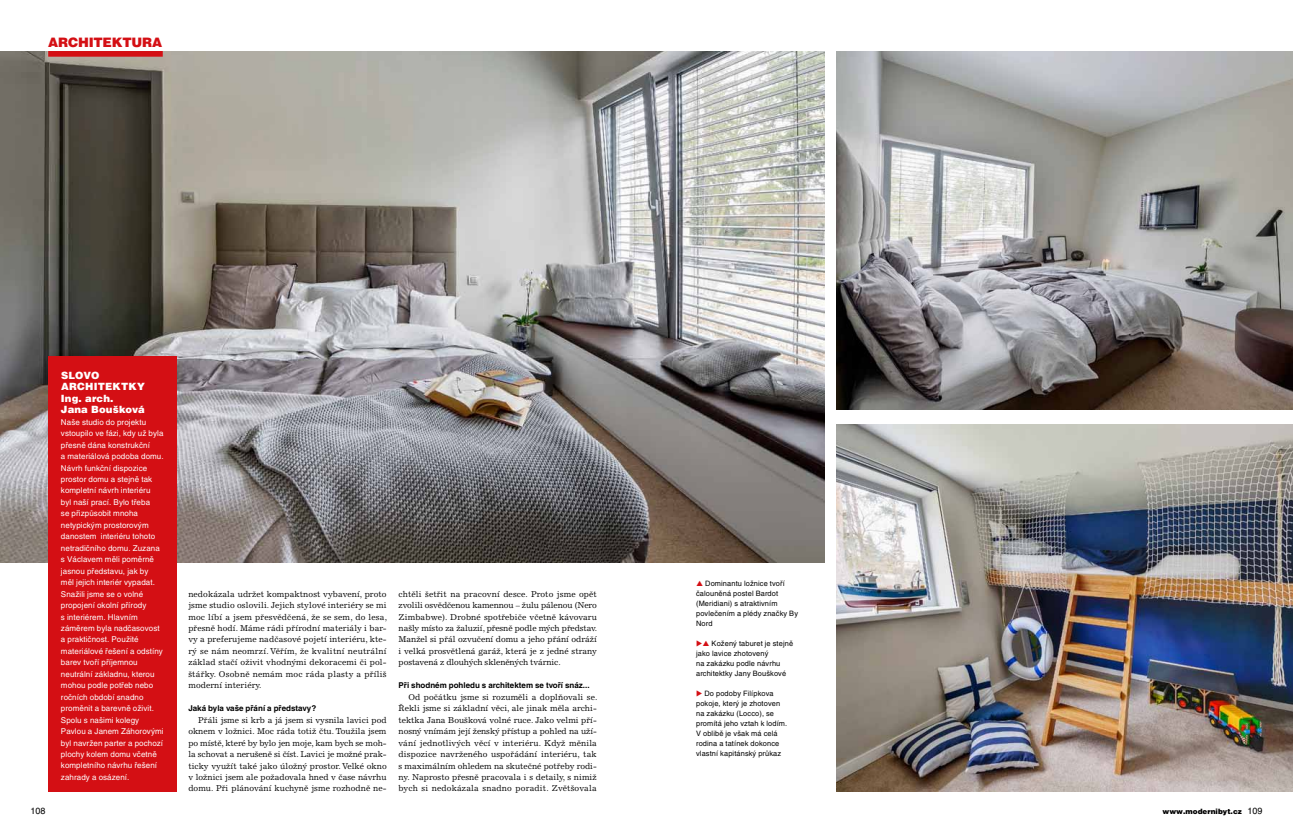
<style>
.page{position:relative;width:1293px;height:837px;background:#fff}
.page>*{position:absolute;margin:0;border:0;box-sizing:border-box;transform-origin:0 0}
.t1{font:13px "Helvetica CE Black";letter-spacing:-.015em;color:#d40f14}
.t2{font:10px/11.5px "Helvetica CE Black";letter-spacing:.015em;color:#fff}
.t3{font:9px "Helvetica CE";color:#000}
.t4{font:8.5px/11.4px "Excelsior CE";letter-spacing:.005em;color:#000;text-align:justify}
.t5{font:8px/11.4px "Helvetica CE";letter-spacing:.01em;color:#fff}
.t6{font:700 8px "Helvetica CE";color:#000}
.t7{font:7.4px/10px "Helvetica CE";letter-spacing:.015em;color:#000}
.t8{font:7.3px "Helvetica CE Black";color:#000}
.s1{color:#d40f14}
.s2{font-family:"Helvetica CE";font-size:9px}
</style>
<div class="page">
<img style="left:836px;top:424px;width:457px;height:367px">
<img style="left:0;top:51px;width:824px;height:511px">
<img style="left:836px;top:51px;width:457px;height:358px">
<div style="left:48px;top:51px;width:115px;height:6px;background:#d40f14"></div>
<div style="left:48px;top:356px;width:128px;height:435px;background:#d40f14"></div>
<h1 class="t1" style="left:48px;top:34px;width:116px">architektura</h1>
<p class="t2" style="left:61px;top:369px;width:85px">Slovo architektky<br>Ing. arch.<br>Jana Boušková</p>
<p class="t5" style="left:61px;top:416px;width:104px">Naše studio do projektu vstoupilo ve fázi, kdy už byla přesně dána konstrukční<br>a materiálová podoba domu.<br>Návrh funkční dispozice prostor domu a stejně tak kompletní návrh interiéru<br>byl naší prací. Bylo třeba<br>se přizpůsobit mnoha netypickým prostorovým danostem interiéru tohoto netradičního domu. Zuzana s Václavem měli poměrně jasnou představu, jak by<br>měl jejich interiér vypadat.<br>Snažili jsme se o volné propojení okolní přírody<br>s interiérem. Hlavním záměrem byla nadčasovost a praktičnost. Použité materiálové řešení a odstíny barev tvoří příjemnou neutrální základnu, kterou mohou podle potřeb nebo ročních období snadno proměnit a barevně oživit.<br>Spolu s našimi kolegy<br>Pavlou a Janem Záhorovými byl navržen parter a pochozí plochy kolem domu včetně kompletního návrhu řešení zahrady a osázení.</p>
<p class="t4" style="left:188px;top:588px;width:200px">nedokázala udržet kompaktnost vybavení, proto jsme studio oslovili. Jejich stylové interiéry se mi moc líbí a jsem přesvědčená, že se sem, do lesa, přesně hodí. Máme rádi přírodní materiály i bar&shy;vy a preferujeme nadčasové pojetí interiéru, kte&shy;rý se nám neomrzí. Věřím, že kvalitní neutrální základ stačí oživit vhodnými dekoracemi či pol&shy;štářky. Osobně nemám moc ráda plasty a příliš moderní interiéry.</p>
<p class="t6" style="left:188px;top:703px;width:129px">Jaká byla vaše přání a představy?</p>
<p class="t4" style="left:188px;top:714px;width:200px;text-indent:10px">Přáli jsme si krb a já jsem si vysnila lavici pod oknem v ložnici. Moc ráda totiž čtu. Toužila jsem po místě, které by bylo jen moje, kam bych se moh&shy;la schovat a nerušeně si číst. Lavici je možné prak&shy;ticky využít také jako úložný prostor. Velké okno v ložnici jsem ale požadovala hned v čase návrhu domu. Při plánování kuchyně jsme rozhodně ne-</p>
<p class="t4" style="left:398px;top:588px;width:200px">chtěli šetřit na pracovní desce. Proto jsme opět zvolili osvědčenou kamennou – žulu pálenou (Nero Zimbabwe). Drobné spotřebiče včetně kávovaru našly místo za žaluzií, přesně podle mých představ.<br>Manžel si přál ozvučení domu a jeho přání odráží i velká prosvětlená garáž, která je z jedné strany postavená z dlouhých skleněných tvárnic.</p>
<p class="t6" style="left:398px;top:680px;width:192px">Při shodném pohledu s architektem se tvoří snáz...</p>
<p class="t4" style="left:398px;top:691px;width:200px;text-indent:10px">Od počátku jsme si rozuměli a doplňovali se.<br>Řekli jsme si základní věci, ale jinak měla archi&shy;tektka Jana Boušková volné ruce. Jako velmi pří&shy;nosný vnímám její ženský přístup a pohled na uží&shy;vání jednotlivých věcí v interiéru. Když měnila dispozice navrženého uspořádání interiéru, tak s maximálním ohledem na skutečné potřeby rodi&shy;ny. Naprosto přesně pracovala i s detaily, s nimiž bych si nedokázala snadno poradit. Zvětšovala</p>
<p class="t7" style="left:696px;top:578px;width:103px;text-indent:9px">Dominantu ložnice tvoří čalouněná postel Bardot (Meridiani) s atraktivním povlečením a plédy značky By<br>Nord</p>
<p class="t7" style="left:696px;top:638px;width:99px"><span class="s1">◆</span> Kožený taburet je stejně jako lavice zhotovený<br>na zakázku podle návrhu architektky Jany Bouškové</p>
<p class="t7" style="left:696px;top:688px;width:93px"><span class="s1">◆</span> Do podoby Filípkova pokoje, který je zhotoven na zakázku (Locco), se promítá jeho vztah k lodím.<br>V oblibě je však má celá rodina a tatínek dokonce vlastní kapitánský průkaz</p>
<p class="t3" style="left:30px;top:805px;width:17px">108</p>
<p class="t8" style="left:1162px;top:807px;width:102px">www.modernibyt.cz <span class="s2">109</span></p>
</div>
